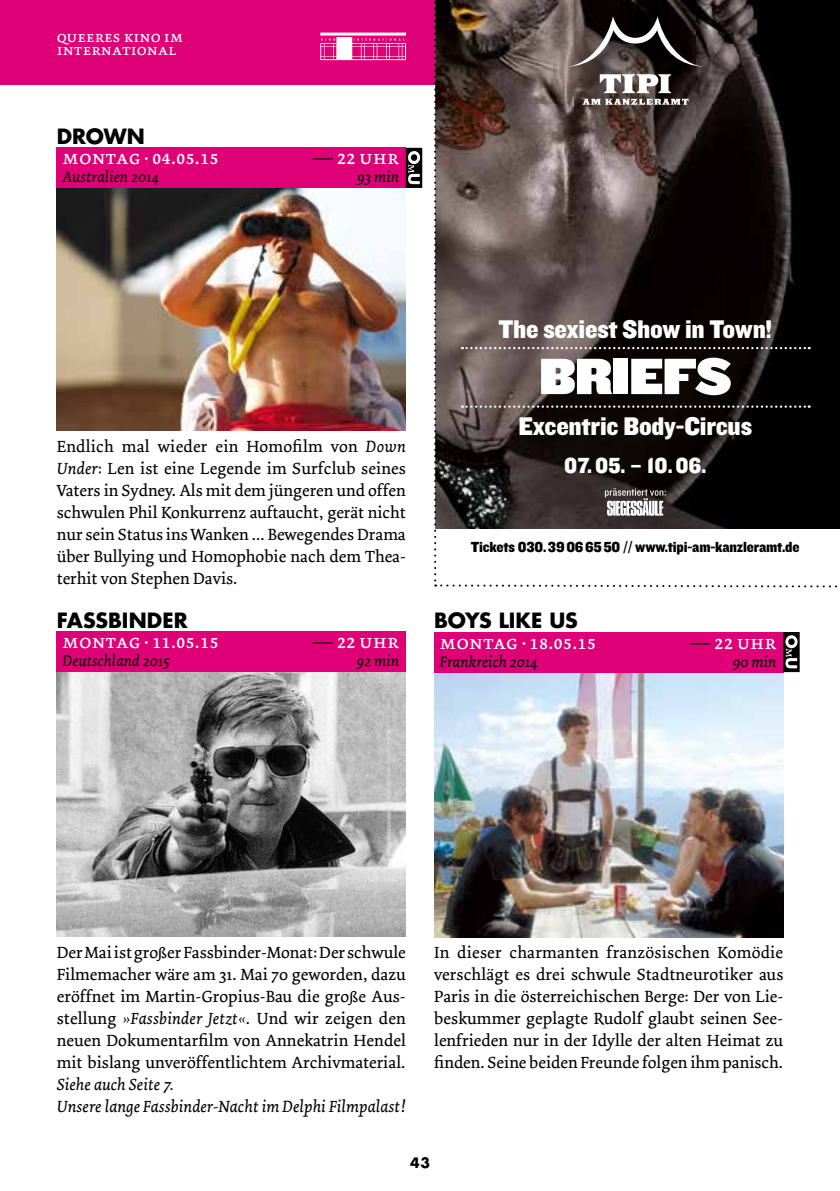
<style>
.page{position:relative;width:840px;height:1191px;background:#fff}
.page>*{position:absolute;margin:0;border:0;box-sizing:border-box;transform-origin:0 0}
.t1{font:53px "Knockout HTF92 Ultmt Cruiserwt";letter-spacing:-.01em;color:#fff}
.t2{font:26.6px "Knockout HTF71 Full Middlewt";letter-spacing:-.01em;color:#fff}
.t3{font:22.8px "Knockout HTF71 Full Middlewt";color:#fff}
.t4{font:700 20.4px "Futura";color:#000}
.t5{font:20px "Dolly Small Caps";color:#fff}
.t6{font:17px/22px "Dolly";color:#000;text-align:justify}
.t7{font:italic 17px/22px "Dolly";color:#000}
.t8{font:italic 16px "Dolly";color:#000}
.t9{font:16px/13px "Dolly Small Caps";color:#fff}
.t10{font:15.2px "Knockout HTF71 Full Middlewt";letter-spacing:-.01em;color:#000}
.t11{font:700 14px "Futura";color:#000}
.s1{color:#000}
.s2{font-style:italic}
</style>
<div class="page">
<img style="left:57px;top:188px;width:348px;height:242px">
<div style="left:0;top:0;width:839px;height:84px;background:#df0078"></div>
<svg style="left:320px;top:33px;width:86px;height:27px"></svg>
<div style="left:57px;top:148px;width:348px;height:40px;background:#df0078"></div>
<svg style="left:405px;top:148px;width:17px;height:40px"></svg>
<div style="left:57px;top:631px;width:348px;height:40px;background:#df0078"></div>
<img style="left:57px;top:672px;width:348px;height:264px">
<img style="left:434px;top:672px;width:348px;height:265px">
<div style="left:434px;top:632px;width:348px;height:40px;background:#df0078"></div>
<svg style="left:782px;top:632px;width:17px;height:40px"></svg>
<svg style="left:434px;top:0;width:406px;height:588px;background:#49413f"></svg>
<p class="t9" style="left:57px;top:31px;width:128px">queeres kino im international</p>
<p class="t4" style="left:57px;top:122px;width:90px">DROWN</p>
<p class="t5" style="left:62px;top:146px;width:158px">montag · 04.05.15</p>
<p class="t5" style="left:313px;top:146px;width:88px"><span class="s1">—</span> 22 uhr</p>
<p class="t8" style="left:62px;top:168px;width:98px">Australien 2014</p>
<p class="t8" style="left:356px;top:168px;width:44px">93 min</p>
<p class="t6" style="left:57px;top:436px;width:350px">Endlich mal wieder ein Homofilm von <span class="s2">Down Under</span>: Len ist eine Legende im Surfclub seines Vaters in Sydney. Als mit dem jüngeren und offen schwulen Phil Konkurrenz auftaucht, gerät nicht nur sein Status ins Wanken ... Bewegendes Drama über Bullying und Homophobie nach dem Thea&shy;terhit von Stephen Davis.</p>
<p class="t4" style="left:57px;top:606px;width:132px">FASSBINDER</p>
<p class="t5" style="left:62px;top:629px;width:158px">montag · 11.05.15</p>
<p class="t5" style="left:313px;top:629px;width:88px"><span class="s1">—</span> 22 uhr</p>
<p class="t8" style="left:62px;top:651px;width:109px">Deutschland 2015</p>
<p class="t8" style="left:356px;top:651px;width:44px">92 min</p>
<h2 class="t2" style="left:498px;top:314px;width:275px">The sexiest Show in Town!</h2>
<h1 class="t1" style="left:539px;top:347px;width:193px">BRIEFS</h1>
<h2 class="t2" style="left:518px;top:412px;width:235px">Excentric Body-Circus</h2>
<h3 class="t3" style="left:564px;top:453px;width:143px">07. 05. – 10. 06.</h3>
<p class="t10" style="left:470px;top:538px;width:330px">Tickets 030. 39 06 65 50 // www.tipi-am-kanzleramt.de</p>
<p class="t4" style="left:434px;top:606px;width:145px">BOYS LIKE US</p>
<p class="t5" style="left:439px;top:630px;width:158px">montag · 18.05.15</p>
<p class="t5" style="left:690px;top:630px;width:88px"><span class="s1">—</span> 22 uhr</p>
<p class="t8" style="left:439px;top:652px;width:100px">Frankreich 2014</p>
<p class="t8" style="left:732px;top:652px;width:46px">90 min</p>
<p class="t6" style="left:57px;top:942px;width:350px">Der Mai ist großer Fassbinder-Monat: Der schwule Filmemacher wäre am 31. Mai 70 geworden, dazu eröffnet im Martin-Gropius-Bau die große Aus&shy;stellung <span class="s2">»Fassbinder Jetzt«</span>. Und wir zeigen den neuen Dokumentarfilm von Annekatrin Hendel mit bislang unveröffentlichtem Archivmaterial.</p>
<p class="t7" style="left:57px;top:1074px;width:350px">Siehe auch Seite 7.<br>Unsere lange Fassbinder-Nacht im Delphi Filmpalast!</p>
<p class="t6" style="left:434px;top:942px;width:350px">In dieser charmanten französischen Komödie verschlägt es drei schwule Stadtneurotiker aus Paris in die österreichischen Berge: Der von Lie&shy;beskummer geplagte Rudolf glaubt seinen See&shy;lenfrieden nur in der Idylle der alten Heimat zu finden. Seine beiden Freunde folgen ihm panisch.</p>
<p class="t11" style="left:410px;top:1153px;width:21px">43</p>
</div>
